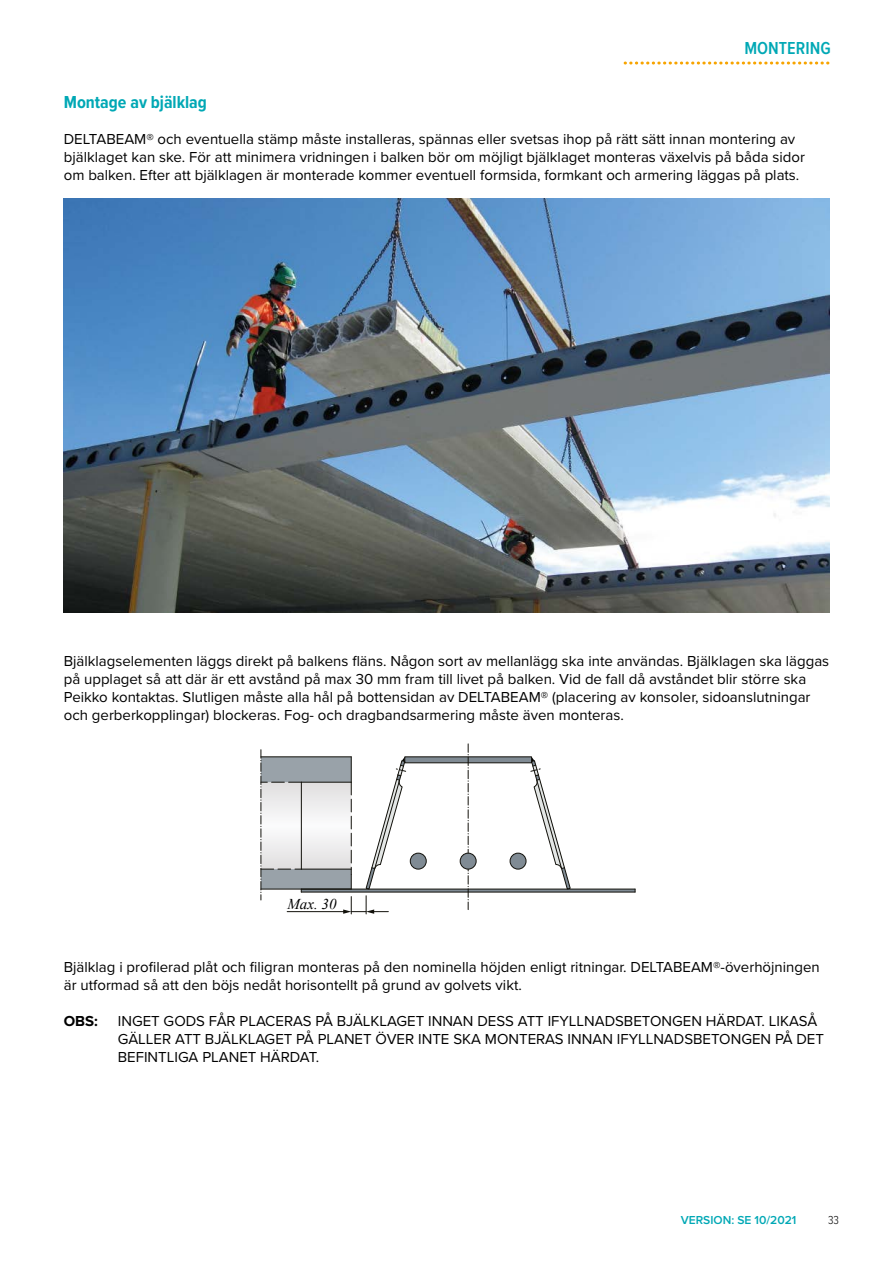
<style>
.page{position:relative;width:893px;height:1263px;background:#fff}
.page>*{position:absolute;margin:0;border:0;box-sizing:border-box;transform-origin:0 0}
.t1{font:700 18px "Proxima Nova Cond";color:#00a8b5}
.t2{font:600 18px "Proxima Nova Cond";color:#00a8b5}
.t3{font:15px/18px "Proxima Nova";color:#000}
.t4{font:italic 15px "Times New Roman";color:#000}
.t5{font:700 15px "Proxima Nova";color:#000}
.t6{font:600 12px "Proxima Nova";color:#00a8b5}
.t7{font:300 12px "Proxima Nova Cond";color:#000}
</style>
<div class="page">
<svg style="left:625px;top:62px;width:204px;height:3px"></svg>
<img style="left:64px;top:198px;width:765px;height:414px">
<svg style="left:261px;top:744px;width:375px;height:170px"></svg>
<p class="t2" style="left:744px;top:35px;width:88px">MONTERING</p>
<p class="t1" style="left:64px;top:89px;width:145px">Montage av bjälklag</p>
<p class="t3" style="left:64px;top:129px;width:743px">DELTABEAM® och eventuella stämp måste installeras, spännas eller svetsas ihop på rätt sätt innan montering av bjälklaget kan ske. För att minimera vridningen i balken bör om möjligt bjälklaget monteras växelvis på båda sidor om balken. Efter att bjälklagen är monterade kommer eventuell formsida, formkant och armering läggas på plats.</p>
<p class="t3" style="left:64px;top:651px;width:767px">Bjälklagselementen läggs direkt på balkens fläns. Någon sort av mellanlägg ska inte användas. Bjälklagen ska läggas på upplaget så att där är ett avstånd på max 30 mm fram till livet på balken. Vid de fall då avståndet blir större ska Peikko kontaktas. Slutligen måste alla hål på bottensidan av DELTABEAM® (placering av konsoler, sidoanslutningar och gerberkopplingar) blockeras. Fog- och dragbandsarmering måste även monteras.</p>
<p class="t4" style="left:287px;top:893px;width:51px">Max. 30</p>
<p class="t3" style="left:64px;top:957px;width:757px">Bjälklag i profilerad plåt och filigran monteras på den nominella höjden enligt ritningar. DELTABEAM®-överhöjningen är utformad så att den böjs nedåt horisontellt på grund av golvets vikt.</p>
<p class="t5" style="left:64px;top:1010px;width:36px">OBS:</p>
<p class="t3" style="left:118px;top:1011px;width:708px">INGET GODS FÅR PLACERAS PÅ BJÄLKLAGET INNAN DESS ATT IFYLLNADSBETONGEN HÄRDAT. LIKASÅ<br>GÄLLER ATT BJÄLKLAGET PÅ PLANET ÖVER INTE SKA MONTERAS INNAN IFYLLNADSBETONGEN PÅ DET<br>BEFINTLIGA PLANET HÄRDAT.</p>
<p class="t6" style="left:681px;top:1211px;width:117px">VERSION: SE 10/2021</p>
<p class="t7" style="left:828px;top:1211px;width:12px">33</p>
</div>
